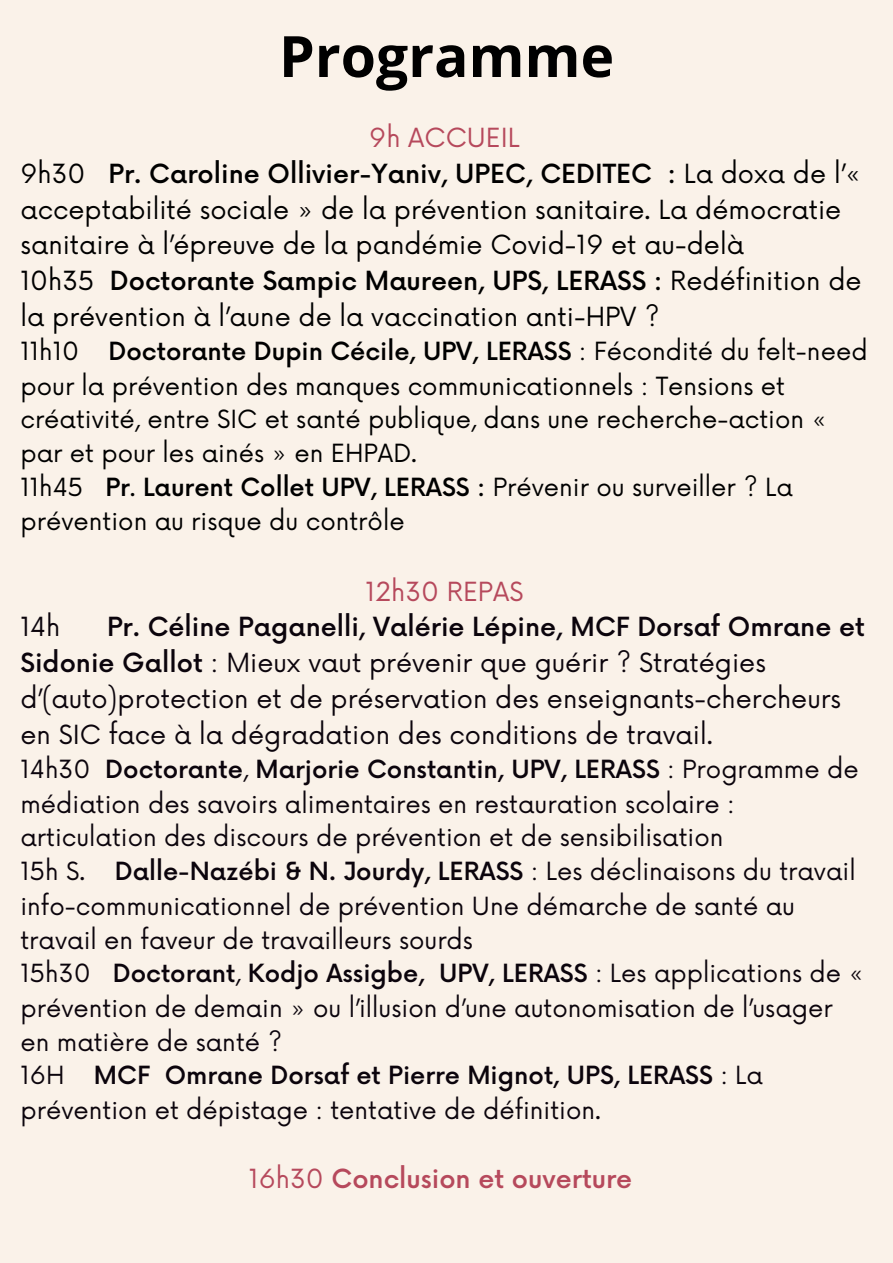
<style>
.page{position:relative;width:893px;height:1263px;background:#faf2e9}
.page>*{position:absolute;margin:0;border:0;box-sizing:border-box;transform-origin:0 0}
.t1{font:700 57px "Open Sans";color:#000}
.t2{font:25.72px/35.8px "Now";color:#000}
.t3{font:25.72px/35.8px "Now";color:#0b040c}
.t4{font:500 25.72px "Now";color:#b6495c}
.t5{font:25.72px "Now";color:#b6495c}
.t6{font:24.45px/34.1px "Now";color:#0b040c}
.t7{font:24.45px/34px "Now";color:#000}
.s1{font-weight:500}
.s2{font-weight:400}
</style>
<div class="page">
<p class="t1" style="left:279px;top:16px;width:337px">Programme</p>
<p class="t5" style="left:369px;top:124px;width:152px">9h ACCUEIL</p>
<p class="t2" style="left:20px;top:157px;width:842px">9h30 <span class="s1">Pr. Caroline Ollivier-Yaniv, UPEC, CEDITEC :</span> La doxa de l’« acceptabilité sociale » de la prévention sanitaire. La démocratie sanitaire à l’épreuve de la pandémie Covid-19 et au-delà</p>
<p class="t2" style="left:20px;top:264px;width:842px;line-height:36px">10h35 <span class="s1">Doctorante Sampic Maureen, UPS, LERASS :</span> Redéfinition de la prévention à l’aune de la vaccination anti-HPV ?</p>
<p class="t7" style="left:20px;top:336px;width:848px">11h10 <span class="s1">Doctorante Dupin Cécile, UPV, LERASS</span> : Fécondité du felt-need pour la prévention des manques communicationnels : Tensions et créativité, entre SIC et santé publique, dans une recherche-action « par et pour les ainés » en EHPAD.</p>
<p class="t7" style="left:20px;top:471px;width:774px;line-height:34.3px">11h45 <span class="s1">Pr</span>. <span class="s1">Laurent Collet UPV, LERASS :</span> Prévenir ou surveiller ? La prévention au risque du contrôle</p>
<p class="t5" style="left:365px;top:577px;width:159px">12h30 REPAS</p>
<p class="t3" style="left:20px;top:610px;width:42px">14h</p>
<p class="t3" style="left:20px;top:610px;width:846px;text-indent:87px"><span class="s1">Pr. Céline Paganelli, Valérie Lépine, MCF Dorsaf Omrane et Sidonie Gallot</span> : Mieux vaut prévenir que guérir ? Stratégies d’(auto)protection et de préservation des enseignants-chercheurs en SIC face à la dégradation des conditions de travail.</p>
<p class="t6" style="left:20px;top:753px;width:839px">14h30 <span class="s1">Doctorante</span>, <span class="s1">Marjorie Constantin, UPV, LERASS</span> : Programme de médiation des savoirs alimentaires en restauration scolaire : articulation des discours de prévention et de sensibilisation</p>
<p class="t6" style="left:20px;top:856px;width:837px">15h S. <span class="s1">Dalle-Nazébi &amp; N. Jourdy, LERASS</span> : Les déclinaisons du travail info-communicationnel de prévention Une démarche de santé au travail en faveur de travailleurs sourds</p>
<p class="t6" style="left:20px;top:958px;width:845px">15h30 <span class="s1">Doctorant</span>, <span class="s1">Kodjo Assigbe, UPV, LERASS</span> : Les applications de « prévention de demain » ou l’illusion d’une autonomisation de l’usager en matière de santé ?</p>
<p class="t6" style="left:20px;top:1059px;width:744px;line-height:34.3px">16H <span class="s1">MCF Omrane Dorsaf et Pierre Mignot, UPS, LERASS</span> : La prévention et dépistage : tentative de définition.</p>
<p class="t4" style="left:249px;top:1164px;width:385px"><span class="s2">16h30</span> Conclusion et ouverture</p>
</div>
